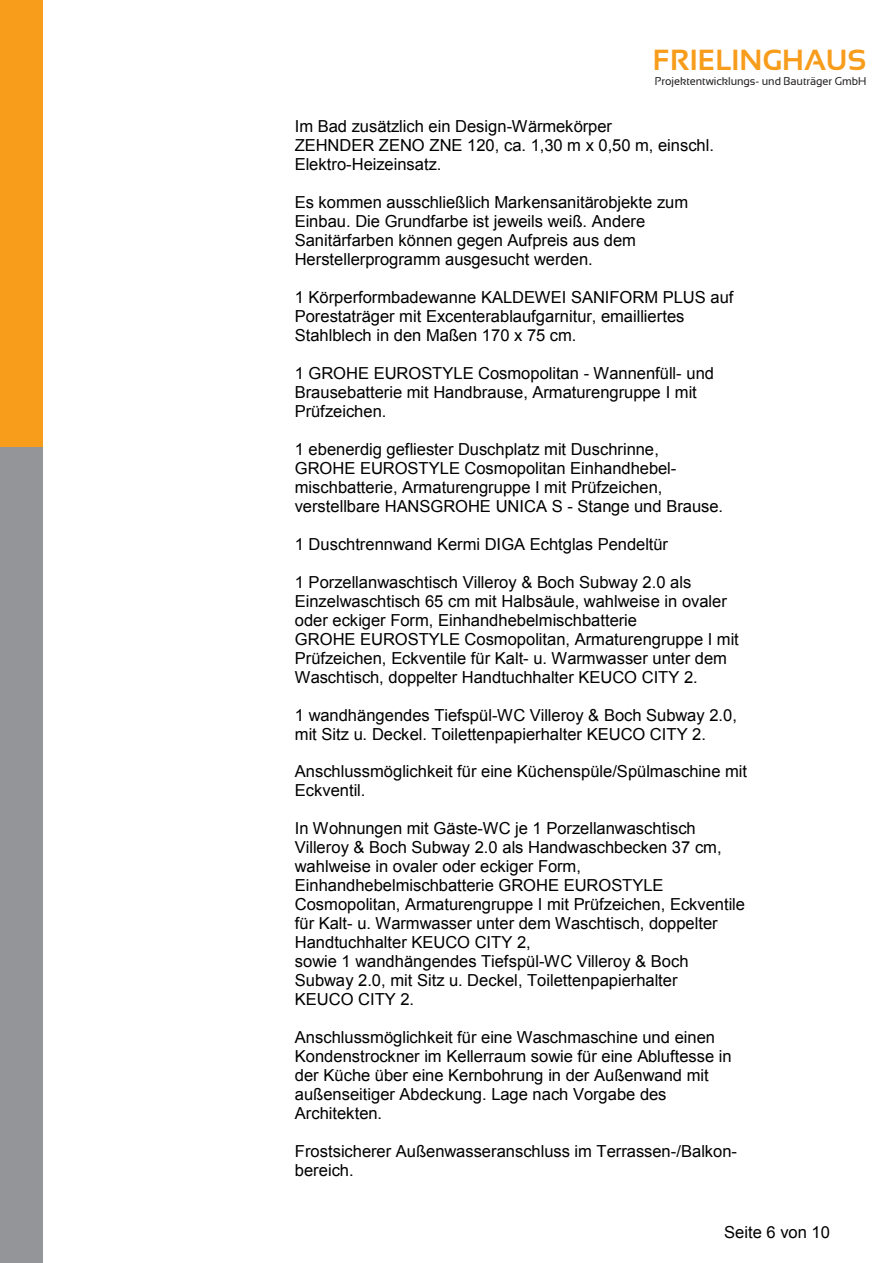
<style>
.page{position:relative;width:893px;height:1263px;background:#fff}
.page>*{position:absolute;margin:0;border:0;box-sizing:border-box;transform-origin:0 0}
.t1{font:700 29.1px "Sansation";color:#f89c1c}
.t2{font:16.5px/18.9px "Arial";color:#000}
.t3{font:11.25px "Sansation";letter-spacing:-.005em;color:#231f20}
</style>
<div class="page">
<div style="left:0;top:446px;width:43px;height:817px;background:#939598"></div>
<div style="left:0;top:0;width:43px;height:446px;background:#f89c1c"></div>
<h1 class="t1" style="left:653px;top:44px;width:215px">FRIELINGHAUS</h1>
<p class="t3" style="left:655px;top:75px;width:213px">Projektentwicklungs- und Bauträger GmbH</p>
<p class="t2" style="left:295px;top:117px;width:421px">Im Bad zusätzlich ein Design-Wärmekörper<br>ZEHNDER ZENO ZNE 120, ca. 1,30 m x 0,50 m, einschl.<br>Elektro-Heizeinsatz.</p>
<p class="t2" style="left:295px;top:193px;width:395px">Es kommen ausschließlich Markensanitärobjekte zum Einbau. Die Grundfarbe ist jeweils weiß. Andere Sanitärfarben können gegen Aufpreis aus dem Herstellerprogramm ausgesucht werden.</p>
<p class="t2" style="left:295px;top:288px;width:440px">1 Körperformbadewanne KALDEWEI SANIFORM PLUS auf<br>Porestaträger mit Excenterablaufgarnitur, emailliertes<br>Stahlblech in den Maßen 170 x 75 cm.</p>
<p class="t2" style="left:295px;top:364px;width:421px">1 GROHE EUROSTYLE Cosmopolitan - Wannenfüll- und<br>Brausebatterie mit Handbrause, Armaturengruppe I mit<br>Prüfzeichen.</p>
<p class="t2" style="left:295px;top:440px;width:430px">1 ebenerdig gefliester Duschplatz mit Duschrinne, GROHE EUROSTYLE Cosmopolitan Einhandhebel&shy;mischbatterie, Armaturengruppe I mit Prüfzeichen, verstellbare HANSGROHE UNICA S - Stange und Brause.</p>
<p class="t2" style="left:295px;top:535px;width:375px">1 Duschtrennwand Kermi DIGA Echtglas Pendeltür</p>
<p class="t2" style="left:295px;top:573px;width:446px">1 Porzellanwaschtisch Villeroy &amp; Boch Subway 2.0 als Einzelwaschtisch 65 cm mit Halbsäule, wahlweise in ovaler oder eckiger Form, Einhandhebelmischbatterie<br>GROHE EUROSTYLE Cosmopolitan, Armaturengruppe I mit Prüfzeichen, Eckventile für Kalt- u. Warmwasser unter dem Waschtisch, doppelter Handtuchhalter KEUCO CITY 2.</p>
<p class="t2" style="left:295px;top:705px;width:444px">1 wandhängendes Tiefspül-WC Villeroy &amp; Boch Subway 2.0, mit Sitz u. Deckel. Toilettenpapierhalter KEUCO CITY 2.</p>
<p class="t2" style="left:295px;top:762px;width:454px">Anschlussmöglichkeit für eine Küchenspüle/Spülmaschine mit<br>Eckventil.</p>
<p class="t2" style="left:295px;top:819px;width:452px">In Wohnungen mit Gäste-WC je 1 Porzellanwaschtisch Villeroy &amp; Boch Subway 2.0 als Handwaschbecken 37 cm, wahlweise in ovaler oder eckiger Form, Einhandhebelmischbatterie GROHE EUROSTYLE Cosmopolitan, Armaturengruppe I mit Prüfzeichen, Eckventile für Kalt- u. Warmwasser unter dem Waschtisch, doppelter Handtuchhalter KEUCO CITY 2,<br>sowie 1 wandhängendes Tiefspül-WC Villeroy &amp; Boch Subway 2.0, mit Sitz u. Deckel, Toilettenpapierhalter<br>KEUCO CITY 2.</p>
<p class="t2" style="left:295px;top:1028px;width:438px">Anschlussmöglichkeit für eine Waschmaschine und einen Kondenstrockner im Kellerraum sowie für eine Abluftesse in der Küche über eine Kernbohrung in der Außenwand mit außenseitiger Abdeckung. Lage nach Vorgabe des Architekten.</p>
<p class="t2" style="left:295px;top:1142px;width:444px">Frostsicherer Außenwasseranschluss im Terrassen-/Balkon&shy;bereich.</p>
<p class="t2" style="left:724px;top:1223px;width:107px">Seite 6 von 10</p>
</div>
